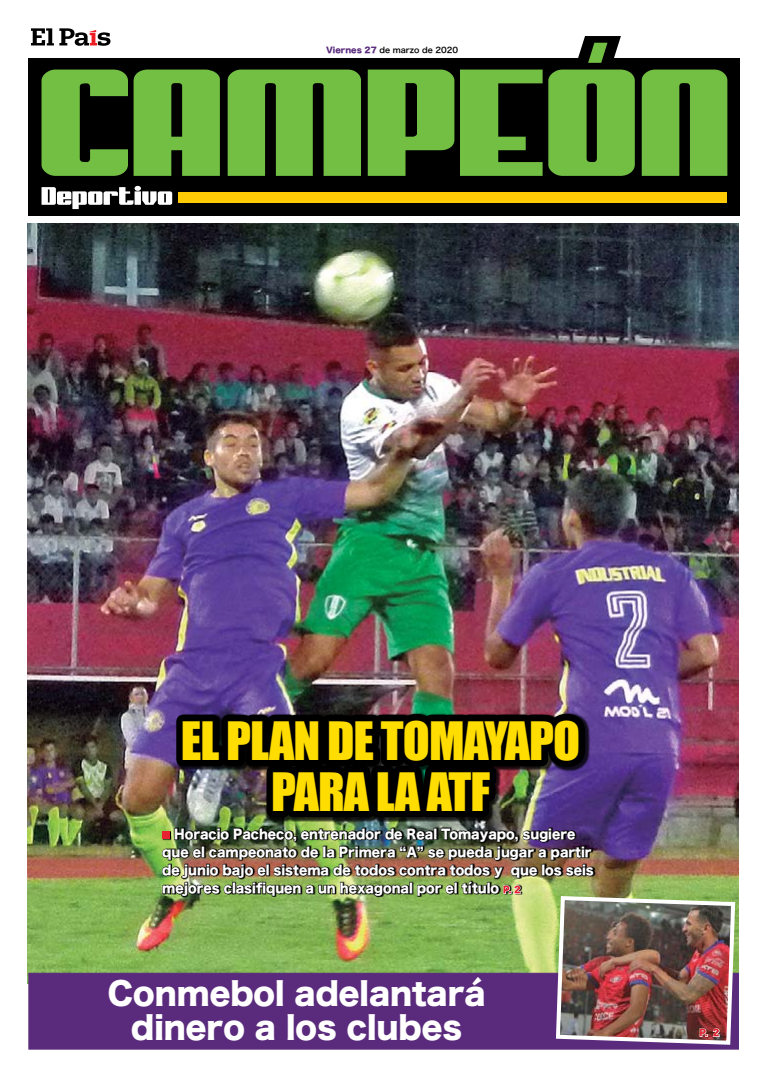
<style>
.page{position:relative;width:766px;height:1078px;background:#fff}
.page>*{position:absolute;margin:0;border:0;box-sizing:border-box;transform-origin:0 0}
.t1{font:48.5px/50.8px "Impact";letter-spacing:-.02em;color:#fd0;text-align:center}
.t2{font:31px/34.7px "Hira Kaku Std N W8";color:#fff;text-align:center}
.t3{font:13px/18px "Hira Kaku Std N W8";color:#fff;scale:.93 1}
.t4{font:9px "Hira Kaku Std N W8";color:#e82131;scale:.95 1}
.t5{font:8px "Hira Kaku Pro W6";color:#000}
.s1{font-family:"Hira Kaku Std W8";color:#5a2b7c}
.s2{font-size:9px;color:#e82131}
</style>
<div class="page">
<img style="left:27px;top:224px;width:711px;height:758px">
<div style="left:29px;top:58px;width:710px;height:158px;background:#000"></div>
<svg style="left:578px;top:36px;width:42px;height:27px"></svg>
<svg style="left:133px;top:69px;width:594px;height:107px;fill:#72bf44"></svg>
<svg style="left:41px;top:69px;width:87px;height:107px"></svg>
<svg style="left:41px;top:186px;width:131px;height:23px"></svg>
<div style="left:178px;top:192px;width:549px;height:10px;background:#ffcb05"></div>
<svg style="left:31px;top:28px;width:79px;height:18px"></svg>
<div style="left:28px;top:972px;width:710px;height:77px;background:#5a2b7c;border:1px solid #5a2b7c"></div>
<img style="left:161px;top:538px;width:576px;height:508px">
<p class="t5" style="left:326px;top:43px;width:134px"><span class="s1">Viernes 27</span> de marzo de 2020</p>
<p class="t1" style="left:181px;top:713px;width:400px">EL PLAN DE TOMAYAPO<br>PARA LA ATF</p>
<p class="t3" style="left:162px;top:825px;width:465px;text-indent:12px">Horacio Pacheco, entrenador de Real Tomayapo, sugiere que el campeonato de la Primera “A” se pueda jugar a partir de junio bajo el sistema de todos contra todos y que los seis mejores clasifiquen a un hexagonal por el título <span class="s2">p. 2</span></p>
<p class="t2" style="left:108px;top:976px;width:379px">Conmebol adelantará dinero a los clubes</p>
<p class="t4" style="left:699px;top:1027px;width:23px">p. 2</p>
</div>
